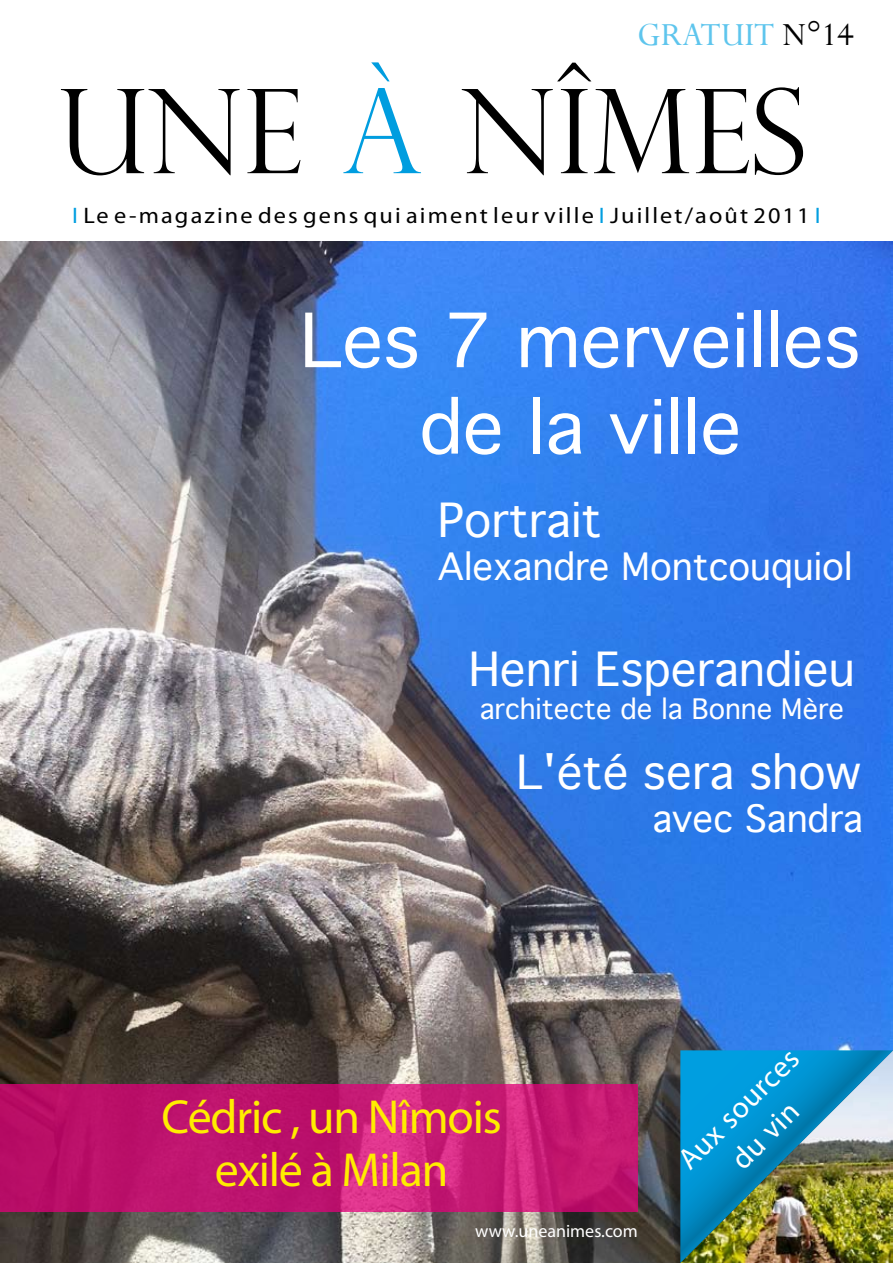
<style>
.page{position:relative;width:893px;height:1263px;background:#fff}
.page>*{position:absolute;margin:0;border:0;box-sizing:border-box;transform-origin:0 0}
.t1{font:300 117px "Perpetua Titling";color:#000}
.t2{font:72px/86.4px "Geneva";color:#fff;text-align:center}
.t3{font:48px/52.5px "Myriad Pro";letter-spacing:-.025em;color:#ffed00;text-align:center}
.t4{font:45px "Geneva";color:#fff}
.t5{font:36px "Geneva";color:#fff}
.t6{font:36px "Perpetua";color:#5ec5ed}
.t7{font:30px/37.5px "Myriad Pro";color:#fff;text-align:center}
.t8{font:27px "Geneva";color:#fff}
.t9{font:22.5px "Myriad Pro";letter-spacing:.09em;color:#000;scale:1.08 1}
.t10{font:18px "Myriad Pro";color:#fff}
.s1{color:#000}
.s2{color:#fff}
.s3{color:#009ee0}
</style>
<div class="page">
<img style="left:0;top:241px;width:893px;height:1022px">
<svg style="left:0;top:1084px;width:638px;height:128px;background:#c21771"></svg>
<svg style="left:659px;top:1071px;width:21px;height:192px;background:#393837"></svg>
<img style="left:680px;top:1050px;width:213px;height:213px">
<h3 class="t6" style="left:637px;top:12px;width:218px">GRATUIT <span class="s1">N°14</span></h3>
<h1 class="t1" style="left:57px;top:61px;width:751px">UNE <span class="s2">à</span> NÎMES</h1>
<p class="t9" style="left:72px;top:202px;width:694px"><span class="s3">I</span> Le e-magazine des gens qui aiment leur ville <span class="s3">I</span> Juillet/août 2011 <span class="s3">I</span></p>
<h2 class="t2" style="left:300px;top:296px;width:562px">Les 7 merveilles de la ville</h2>
<h3 class="t4" style="left:438px;top:482px;width:165px">Portrait</h3>
<h3 class="t5" style="left:438px;top:536px;width:416px">Alexandre Montcouquiol</h3>
<h3 class="t4" style="left:469px;top:631px;width:388px">Henri Esperandieu</h3>
<p class="t8" style="left:480px;top:685px;width:366px">architecte de la Bonne Mère</p>
<h3 class="t4" style="left:517px;top:734px;width:346px">L'été sera show</h3>
<h3 class="t5" style="left:652px;top:787px;width:212px">avec Sandra</h3>
<h3 class="t3" style="left:162px;top:1090px;width:342px">Cédric , un Nîmois exilé à Milan</h3>
<h3 class="t7" style="left:670px;top:1150px;width:158px;rotate:-45deg">Aux sources du vin</h3>
<p class="t10" style="left:475px;top:1220px;width:164px">www.uneanimes.com</p>
</div>
